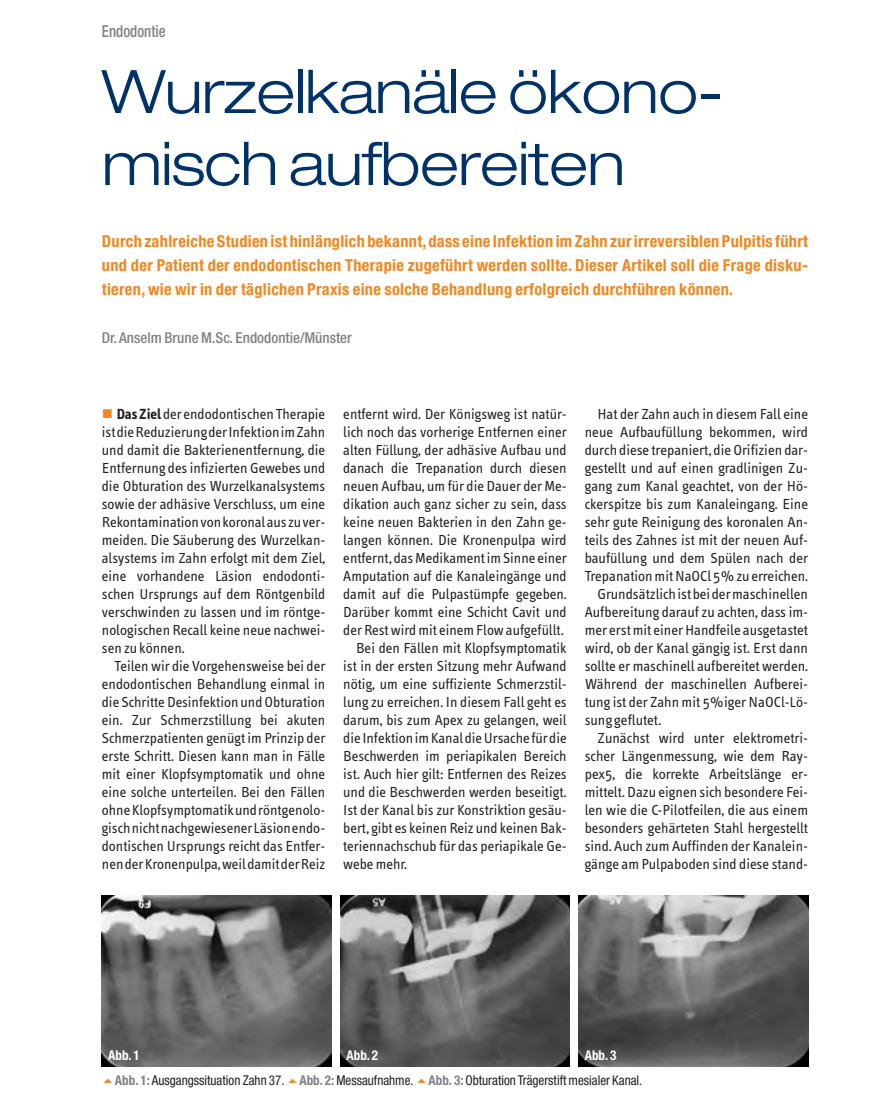
<style>
.page{position:relative;width:893px;height:1114px;background:#fff}
.page>*{position:absolute;margin:0;border:0;box-sizing:border-box;transform-origin:0 0}
.t1{font:300 expanded 60px/72px "Helvetica Neue";letter-spacing:-.01em;color:#003268}
.t2{font:700 condensed 16.5px/24px "Helvetica Neue";letter-spacing:.02em;color:#f58520;text-align:justify}
.t3{font:500 condensed 16.5px "Helvetica Neue";color:#808285;scale:.9 1}
.t4{font:15px/18px "Info Text";color:#231f20;text-align:justify}
.t5{font:500 condensed 15px "Helvetica Neue";color:#808285}
.t6{font:condensed 13.5px/24.6px "Helvetica Neue";color:#231f20}
.t7{font:700 condensed 13.5px "Helvetica Neue";color:#fff}
.s1{font-weight:700}
.s2{font-weight:700;color:#fff}
.s3{font-weight:700;color:#808285}
</style>
<div class="page">
<img style="left:102px;top:895px;width:229px;height:171px">
<img style="left:340px;top:895px;width:230px;height:171px">
<img style="left:578px;top:895px;width:230px;height:171px">
<p class="t3" style="left:102px;top:25px;width:72px">Endodontie</p>
<h1 class="t1" style="left:102px;top:61px;width:624px">Wurzelkanäle ökono&shy;misch aufbereiten</h1>
<p class="t2" style="left:102px;top:230px;width:707px">Durch zahlreiche Studien ist hinlänglich bekannt,dass eine Infektion im Zahn zur irreversiblen Pulpitis führt und der Patient der endodontischen Therapie zugeführt werden sollte. Dieser Artikel soll die Frage disku&shy;tieren, wie wir in der täglichen Praxis eine solche Behandlung erfolgreich durchführen können.</p>
<p class="t5" style="left:102px;top:332px;width:251px">Dr. Anselm Brune M.Sc. Endodontie/Münster</p>
<p class="t4" style="left:102px;top:406px;width:225px;text-indent:15px"><span class="s1">Das Ziel</span>der endodontischen Therapie ist die Reduzierung der Infektion im Zahn und damit die Bakterienentfernung, die Entfernung des infizierten Gewebes und die Obturation des Wurzelkanalsystems sowie der adhäsive Verschluss, um eine Rekontamination von koronal aus zu ver&shy;meiden. Die Säuberung des Wurzelkan&shy;alsystems im Zahn erfolgt mit dem Ziel, eine vorhandene Läsion endodonti&shy;schen Ursprungs auf dem Röntgenbild verschwinden zu lassen und im röntge&shy;nologischen Recall keine neue nachwei&shy;sen zu können.</p>
<p class="t4" style="left:102px;top:658px;width:225px;text-indent:13px">Teilen wir die Vorgehensweise bei der endodontischen Behandlung einmal in die Schritte Desinfektion und Obturation ein. Zur Schmerzstillung bei akuten Schmerzpatienten genügt im Prinzip der erste Schritt. Diesen kann man in Fälle mit einer Klopfsymptomatik und ohne eine solche unterteilen. Bei den Fällen ohne Klopfsymptomatik und röntgenolo&shy;gisch nicht nachgewiesener Läsion endo&shy;dontischen Ursprungs reicht das Entfer&shy;nen der Kronenpulpa, weil damit der Reiz</p>
<p class="t4" style="left:343px;top:406px;width:225px">entfernt wird. Der Königsweg ist natür-</p>
<p class="t4" style="left:343px;top:424px;width:225px">lich noch das vorherige Entfernen einer</p>
<p class="t4" style="left:343px;top:442px;width:225px">alten Füllung, der adhäsive Aufbau und</p>
<p class="t4" style="left:343px;top:460px;width:225px">danach die Trepanation durch diesen</p>
<p class="t4" style="left:343px;top:478px;width:225px">neuen Aufbau, um für die Dauer der Me-</p>
<p class="t4" style="left:343px;top:496px;width:225px">dikation auch ganz sicher zu sein, dass</p>
<p class="t4" style="left:343px;top:514px;width:225px">keine neuen Bakterien in den Zahn ge-</p>
<p class="t4" style="left:343px;top:532px;width:225px">langen können. Die Kronenpulpa wird</p>
<p class="t4" style="left:343px;top:550px;width:225px">entfernt, das Medikament im Sinne einer</p>
<p class="t4" style="left:343px;top:568px;width:225px">Amputation auf die Kanaleingänge und</p>
<p class="t4" style="left:343px;top:586px;width:225px">damit auf die Pulpastümpfe gegeben.</p>
<p class="t4" style="left:343px;top:604px;width:225px">Darüber kommt eine Schicht Cavit und</p>
<p class="t4" style="left:343px;top:622px;width:222px">der Rest wird mit einem Flow aufgefüllt.</p>
<p class="t4" style="left:356px;top:640px;width:212px">Bei den Fällen mit Klopfsymptomatik</p>
<p class="t4" style="left:343px;top:658px;width:225px">ist in der ersten Sitzung mehr Aufwand</p>
<p class="t4" style="left:343px;top:676px;width:225px">nötig, um eine suffiziente Schmerzstil-</p>
<p class="t4" style="left:343px;top:694px;width:225px">lung zu erreichen. In diesem Fall geht es</p>
<p class="t4" style="left:343px;top:712px;width:225px">darum, bis zum Apex zu gelangen, weil</p>
<p class="t4" style="left:343px;top:730px;width:225px">die Infektion im Kanal die Ursache für die</p>
<p class="t4" style="left:343px;top:748px;width:225px">Beschwerden im periapikalen Bereich</p>
<p class="t4" style="left:343px;top:766px;width:225px">ist. Auch hier gilt: Entfernen des Reizes</p>
<p class="t4" style="left:343px;top:784px;width:225px">und die Beschwerden werden beseitigt.</p>
<p class="t4" style="left:343px;top:802px;width:225px">Ist der Kanal bis zur Konstriktion gesäu-</p>
<p class="t4" style="left:343px;top:820px;width:225px">bert, gibt es keinen Reiz und keinen Bak-</p>
<p class="t4" style="left:343px;top:838px;width:225px">teriennachschub für das periapikale Ge-</p>
<p class="t4" style="left:343px;top:856px;width:65px">webe mehr.</p>
<p class="t4" style="left:597px;top:406px;width:212px">Hat der Zahn auch in diesem Fall eine</p>
<p class="t4" style="left:584px;top:424px;width:225px">neue Aufbaufüllung bekommen, wird</p>
<p class="t4" style="left:584px;top:442px;width:225px">durch diese trepaniert, die Orifizien dar-</p>
<p class="t4" style="left:584px;top:460px;width:225px">gestellt und auf einen gradlinigen Zu-</p>
<p class="t4" style="left:584px;top:478px;width:225px">gang zum Kanal geachtet, von der Hö-</p>
<p class="t4" style="left:584px;top:496px;width:225px">ckerspitze bis zum Kanaleingang. Eine</p>
<p class="t4" style="left:584px;top:514px;width:225px">sehr gute Reinigung des koronalen An-</p>
<p class="t4" style="left:584px;top:532px;width:225px">teils des Zahnes ist mit der neuen Auf-</p>
<p class="t4" style="left:584px;top:550px;width:225px">baufüllung und dem Spülen nach der</p>
<p class="t4" style="left:584px;top:568px;width:225px">Trepanation mit NaOCl 5% zu erreichen.</p>
<p class="t4" style="left:597px;top:586px;width:212px">Grundsätzlich ist bei der maschinellen</p>
<p class="t4" style="left:584px;top:604px;width:225px">Aufbereitung darauf zu achten, dass im-</p>
<p class="t4" style="left:584px;top:622px;width:225px">mer erst mit einer Handfeile ausgetastet</p>
<p class="t4" style="left:584px;top:640px;width:225px">wird, ob der Kanal gängig ist. Erst dann</p>
<p class="t4" style="left:584px;top:658px;width:225px">sollte er maschinell aufbereitet werden.</p>
<p class="t4" style="left:584px;top:676px;width:225px">Während der maschinellen Aufberei-</p>
<p class="t4" style="left:584px;top:694px;width:225px">tung ist der Zahn mit 5%iger NaOCl-Lö-</p>
<p class="t4" style="left:584px;top:712px;width:78px">sung geflutet.</p>
<p class="t4" style="left:597px;top:730px;width:212px">Zunächst wird unter elektrometri-</p>
<p class="t4" style="left:584px;top:748px;width:225px">scher Längenmessung, wie dem Ray-</p>
<p class="t4" style="left:584px;top:766px;width:225px">pex5, die korrekte Arbeitslänge er-</p>
<p class="t4" style="left:584px;top:784px;width:225px">mittelt. Dazu eignen sich besondere Fei-</p>
<p class="t4" style="left:584px;top:802px;width:225px">len wie die C-Pilotfeilen, die aus einem</p>
<p class="t4" style="left:584px;top:820px;width:225px">besonders gehärteten Stahl hergestellt</p>
<p class="t4" style="left:584px;top:838px;width:225px">sind. Auch zum Auffinden der Kanalein-</p>
<p class="t4" style="left:584px;top:856px;width:225px">gänge am Pulpaboden sind diese stand-</p>
<p class="t7" style="left:108px;top:1050px;width:33px">Abb. 1</p>
<p class="t7" style="left:346px;top:1050px;width:33px">Abb. 2</p>
<p class="t6" style="left:115px;top:1044px;width:529px;text-indent:470px"><span class="s2">Abb. 3<br></span><span class="s3">Abb. 1:</span> Ausgangssituation Zahn 37. <span class="s3">Abb. 2:</span> Messaufnahme. <span class="s3">Abb. 3:</span> Obturation Trägerstift mesialer Kanal.</p>
</div>
